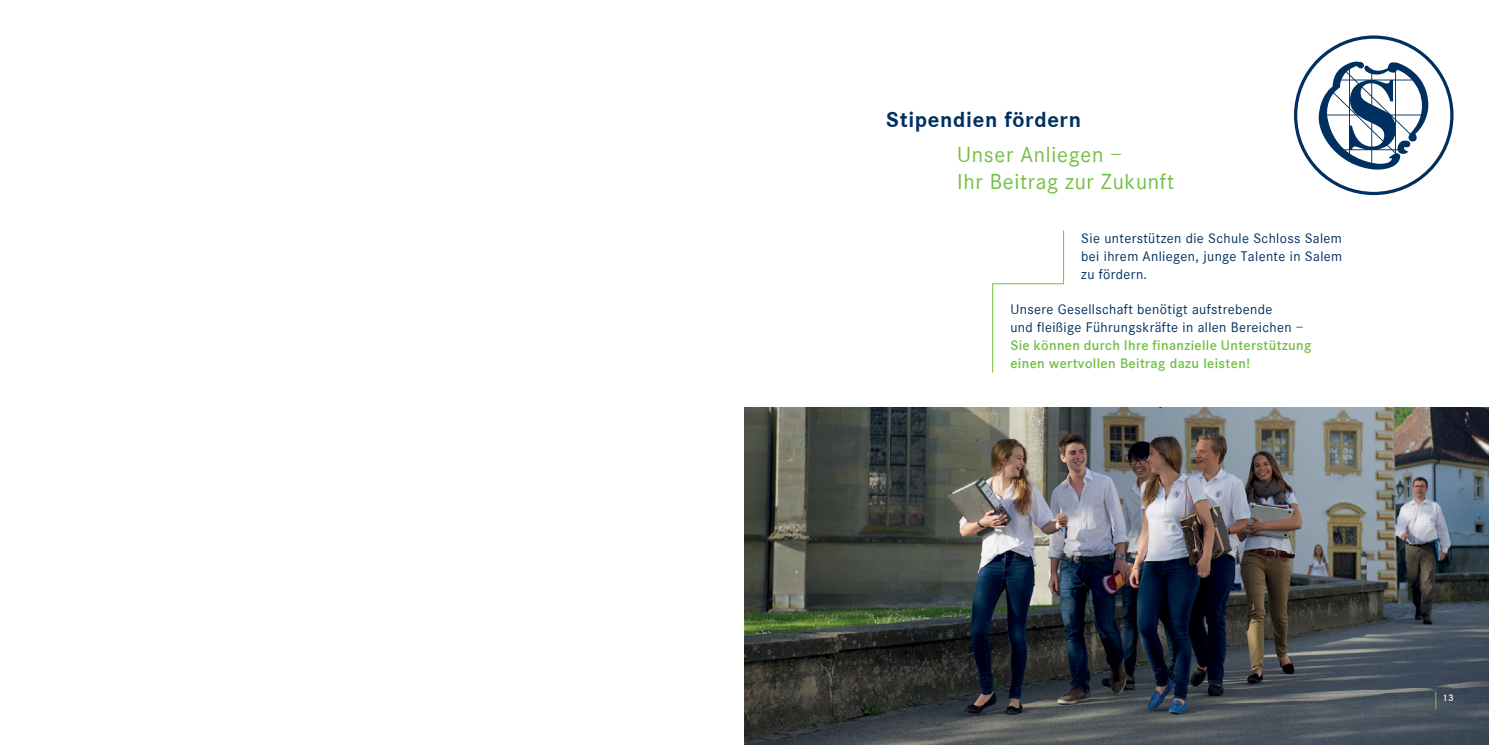
<style>
.page{position:relative;width:1489px;height:745px;background:#fff}
.page>*{position:absolute;margin:0;border:0;box-sizing:border-box;transform-origin:0 0}
.t1{font:22.5px/27px "Corporate S Regular";letter-spacing:.03em;color:#72bf44}
.t2{font:22.5px "Corporate S Bold";letter-spacing:.03em;color:#00305f}
.t3{font:14.38px/17.8px "Corporate S Regular";letter-spacing:.025em;color:#00305f;text-align:justify}
.t4{font:14.38px/17.8px "Corporate S Demi";letter-spacing:.025em;color:#72bf44}
.t5{font:10px "Corporate S Demi";color:#fff}
</style>
<div class="page">
<svg style="left:992px;top:230px;width:72px;height:143px"></svg>
<img style="left:744px;top:407px;width:744px;height:337px">
<svg style="left:1435px;top:691px;width:1px;height:18px"></svg>
<svg style="left:1294px;top:35px;width:159px;height:160px"></svg>
<h1 class="t2" style="left:886px;top:106px;width:196px">Stipendien fördern</h1>
<h1 class="t1" style="left:957px;top:141px;width:218px">Unser Anliegen –<br>Ihr Beitrag zur Zukunft</h1>
<p class="t3" style="left:1081px;top:230px;width:262px">Sie unterstützen die Schule Schloss Salem bei ihrem Anliegen, junge Talente in Salem zu fördern.</p>
<p class="t3" style="left:1010px;top:300px;width:295px">Unsere Gesellschaft benötigt aufstrebende<br>und fleißige Führungskräfte in allen Bereichen –</p>
<p class="t4" style="left:1010px;top:336px;width:302px">Sie können durch Ihre finanzielle Unterstützung einen wertvollen Beitrag dazu leisten!</p>
<p class="t5" style="left:1441px;top:691px;width:13px">13</p>
</div>
